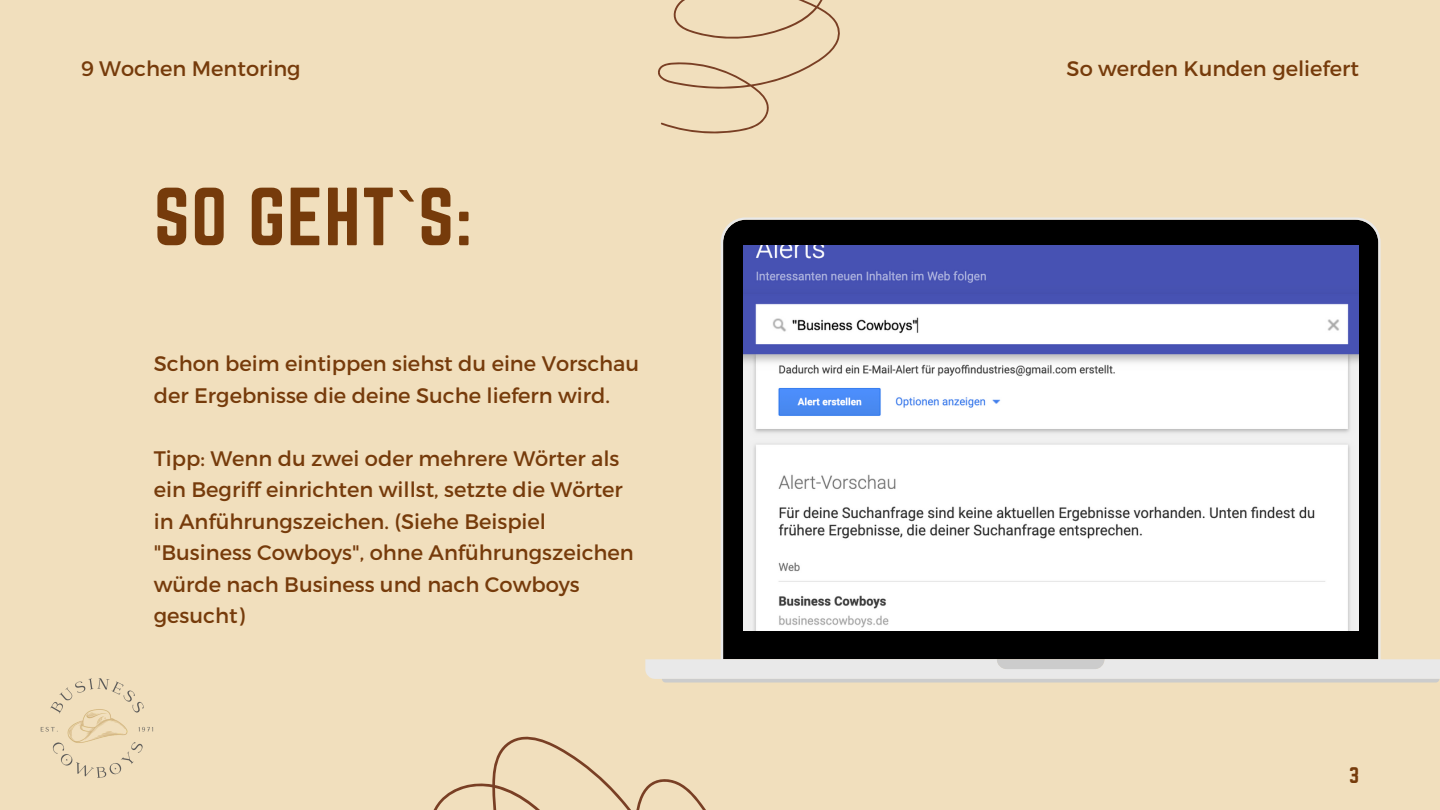
<style>
.page{position:relative;width:1440px;height:810px;background:#f1dfbd}
.page>*{position:absolute;margin:0;border:0;box-sizing:border-box;transform-origin:0 0}
.t1{font:72px "Norwester";letter-spacing:.02em;color:#763b0b}
.t2{font:21px/31.5px "Montserrat";color:#763b0b}
.t3{font:19.8px "Norwester";color:#763b0b}
.s1{font-family:"Noto Sans"}
</style>
<div class="page">
<svg style="left:645px;top:217px;width:795px;height:462px"></svg>
<svg style="left:997px;top:659px;width:107px;height:10px"></svg>
<svg style="left:662px;top:679px;width:777px;height:4px;background:#d0cec9"></svg>
<img style="left:743px;top:246px;width:615px;height:385px">
<svg style="left:658px;top:0;width:182px;height:134px"></svg>
<svg style="left:433px;top:736px;width:273px;height:74px"></svg>
<img style="left:40px;top:678px;width:114px;height:100px">
<p class="t2" style="left:81px;top:52px;width:221px">9 Wochen Mentoring</p>
<p class="t2" style="left:1067px;top:52px;width:294px">So werden Kunden geliefert</p>
<p class="t1" style="left:154px;top:173px;width:320px">SO GEHT<span class="s1">`</span>S:</p>
<p class="t2" style="left:154px;top:347px;width:487px">Schon beim eintippen siehst du eine Vorschau der Ergebnisse die deine Suche liefern wird.</p>
<p class="t2" style="left:154px;top:441px;width:482px">Tipp: Wenn du zwei oder mehrere Wörter als ein Begriff einrichten willst, setzte die Wörter in Anführungszeichen. (Siehe Beispiel "Business Cowboys", ohne Anführungszeichen würde nach Business und nach Cowboys gesucht)</p>
<p class="t3" style="left:1349px;top:764px;width:11px">3</p>
</div>
